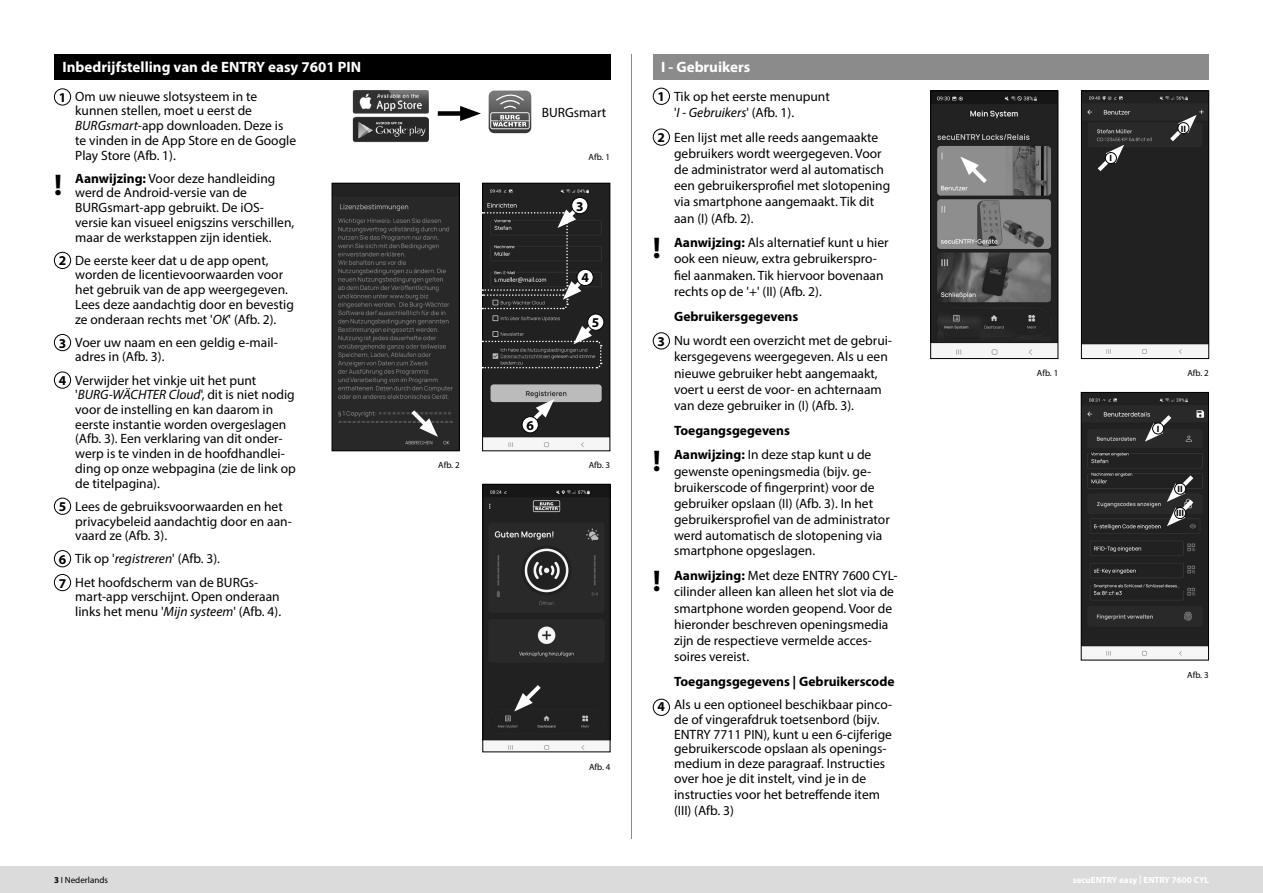
<style>
.page{position:relative;width:1263px;height:893px;background:#fff}
.page>*{position:absolute;margin:0;border:0;box-sizing:border-box;transform-origin:0 0}
.t1{font:700 30px "Myriad Pro";color:#000}
.t2{font:700 15px "Myriad Pro";color:#fff}
.t3{font:13.5px/14.7px "Myriad Pro";color:#000}
.t4{font:700 13.5px/23.9px "Myriad Pro";color:#000}
.t5{font:700 9.15px "Myriad Pro";color:#000}
.t6{font:9px "Myriad Pro";color:#000}
.t7{font:700 9px "Myriad Pro";color:#fff}
.s1{font-style:italic}
.s2{font-weight:700}
.s3{font-weight:400}
</style>
<div class="page">
<div style="left:0;top:866px;width:1263px;height:27px;background:#dbdbdb"></div>
<hr style="left:631px;top:54px;width:1px;height:785px;background:#8b8b8b">
<img style="left:932px;top:93px;width:124px;height:264px">
<div style="left:930px;top:91px;width:128px;height:268px;border:1px solid #000"></div>
<div style="left:54px;top:54px;width:556px;height:26px;background:#000"></div>
<img style="left:353px;top:117px;width:76px;height:25px">
<img style="left:353px;top:91px;width:76px;height:22px">
<div style="left:438px;top:111px;width:30px;height:5px;background:#000"></div>
<svg style="left:460px;top:106px;width:21px;height:15px"></svg>
<img style="left:334px;top:185px;width:124px;height:264px">
<div style="left:332px;top:183px;width:128px;height:268px;border:1px solid #000"></div>
<img style="left:484px;top:185px;width:124px;height:263px">
<div style="left:482px;top:183px;width:128px;height:268px;border:1px solid #000"></div>
<img style="left:484px;top:486px;width:124px;height:264px">
<div style="left:482px;top:484px;width:128px;height:268px;border:1px solid #000"></div>
<svg style="left:407px;top:406px;width:31px;height:31px"></svg>
<svg style="left:514px;top:681px;width:31px;height:30px"></svg>
<svg style="left:524px;top:399px;width:30px;height:31px"></svg>
<div style="left:54px;top:88px;width:17px;height:17px;border:1px solid #000;border-radius:50%"></div>
<div style="left:54px;top:252px;width:17px;height:17px;border:1px solid #000;border-radius:50%"></div>
<div style="left:54px;top:334px;width:17px;height:17px;border:1px solid #000;border-radius:50%"></div>
<div style="left:54px;top:372px;width:17px;height:17px;border:1px solid #000;border-radius:50%"></div>
<div style="left:54px;top:498px;width:17px;height:17px;border:1px solid #000;border-radius:50%"></div>
<div style="left:54px;top:550px;width:17px;height:17px;border:1px solid #000;border-radius:50%"></div>
<div style="left:54px;top:574px;width:17px;height:17px;border:1px solid #000;border-radius:50%"></div>
<svg style="left:489px;top:91px;width:42px;height:42px;background:#7b7b7b"></svg>
<div style="left:522px;top:417px;width:16px;height:16px;background:#fff;border-radius:50%"></div>
<div style="left:522px;top:416px;width:17px;height:17px;border:1px solid #000;border-radius:50%"></div>
<svg style="left:482px;top:197px;width:122px;height:172px;background:#343434"></svg>
<svg style="left:960px;top:157px;width:31px;height:30px"></svg>
<div style="left:653px;top:88px;width:17px;height:17px;border:1px solid #000;border-radius:50%"></div>
<div style="left:653px;top:129px;width:17px;height:17px;border:1px solid #000;border-radius:50%"></div>
<div style="left:653px;top:332px;width:17px;height:17px;border:1px solid #000;border-radius:50%"></div>
<div style="left:653px;top:699px;width:17px;height:17px;border:1px solid #000;border-radius:50%"></div>
<div style="left:1083px;top:93px;width:124px;height:262px;background:#212121"></div>
<div style="left:1081px;top:91px;width:128px;height:268px;border:1px solid #000"></div>
<img style="left:1083px;top:394px;width:124px;height:262px">
<div style="left:1081px;top:392px;width:128px;height:268px;border:1px solid #000"></div>
<svg style="left:1167px;top:471px;width:30px;height:55px"></svg>
<svg style="left:1145px;top:411px;width:30px;height:31px"></svg>
<svg style="left:1093px;top:145px;width:31px;height:30px"></svg>
<svg style="left:1166px;top:115px;width:31px;height:30px"></svg>
<div style="left:1174px;top:483px;width:12px;height:11px;background:#fff;border-radius:50%"></div>
<div style="left:1174px;top:483px;width:12px;height:11px;border:1px solid #000;border-radius:50%"></div>
<div style="left:1174px;top:507px;width:12px;height:12px;background:#fff;border-radius:50%"></div>
<div style="left:1174px;top:507px;width:12px;height:12px;border:1px solid #000;border-radius:50%"></div>
<div style="left:1152px;top:423px;width:12px;height:11px;background:#fff;border-radius:50%"></div>
<div style="left:1152px;top:423px;width:12px;height:11px;border:1px solid #000;border-radius:50%"></div>
<div style="left:1105px;top:153px;width:11px;height:11px;background:#fff;border-radius:50%"></div>
<div style="left:1105px;top:152px;width:12px;height:12px;border:1px solid #000;border-radius:50%"></div>
<div style="left:1178px;top:123px;width:11px;height:11px;background:#fff;border-radius:50%"></div>
<div style="left:1177px;top:122px;width:12px;height:12px;border:1px solid #000;border-radius:50%"></div>
<div style="left:653px;top:54px;width:555px;height:26px;background:#8b8b8b"></div>
<p class="t2" style="left:63px;top:58px;width:300px">Inbedrijfstelling van de ENTRY easy 7601 PIN</p>
<p class="t3" style="left:75px;top:89px;width:222px">Om uw nieuwe slotsysteem in te kunnen stellen, moet u eerst de<br><span class="s1">BURGsmart</span>-app downloaden. Deze is te vinden in de App Store en de Google<br>Play Store (Afb. 1).</p>
<p class="t3" style="left:75px;top:171px;width:221px"><span class="s2">Aanwijzing:</span> Voor deze handleiding werd de Android-versie van de BURGsmart-app gebruikt. De iOS&shy;versie kan visueel enigszins verschillen, maar de werkstappen zijn identiek.</p>
<p class="t3" style="left:75px;top:253px;width:220px">De eerste keer dat u de app opent, worden de licentievoorwaarden voor het gebruik van de app weergegeven.<br>Lees deze aandachtig door en bevestig ze onderaan rechts met '<span class="s1">OK</span>' (Afb. 2).</p>
<p class="t3" style="left:75px;top:335px;width:204px">Voer uw naam en een geldig e-mail&shy;adres in (Afb. 3).</p>
<p class="t3" style="left:75px;top:373px;width:222px">Verwijder het vinkje uit het punt '<span class="s1">BURG-WÄCHTER Cloud</span>', dit is niet nodig voor de instelling en kan daarom in eerste instantie worden overgeslagen (Afb. 3). Een verklaring van dit onder&shy;werp is te vinden in de hoofdhandlei&shy;ding op onze webpagina (zie de link op de titelpagina).</p>
<p class="t3" style="left:75px;top:499px;width:218px">Lees de gebruiksvoorwaarden en het privacybeleid aandachtig door en aan&shy;vaard ze (Afb. 3).</p>
<p class="t3" style="left:75px;top:547px;width:184px;line-height:23.2px">Tik op '<span class="s1">registreren</span>' (Afb. 3).<br>Het hoofdscherm van de BURGs-</p>
<p class="t3" style="left:75px;top:589px;width:207px">mart-app verschijnt. Open onderaan links het menu '<span class="s1">Mijn systeem</span>' (Afb. 4).</p>
<p class="t4" style="left:59px;top:85px;width:9px">1</p>
<h1 class="t1" style="left:54px;top:165px;width:10px">!</h1>
<p class="t4" style="left:59px;top:248px;width:9px">2</p>
<p class="t4" style="left:59px;top:331px;width:9px">3</p>
<p class="t4" style="left:59px;top:368px;width:9px">4</p>
<p class="t4" style="left:59px;top:494px;width:9px">5</p>
<p class="t4" style="left:59px;top:547px;width:9px">6<br>7</p>
<p class="t6" style="left:438px;top:460px;width:23px">Afb. 2</p>
<p class="t3" style="left:542px;top:105px;width:66px">BURGsmart</p>
<p class="t6" style="left:589px;top:152px;width:23px">Afb. 1</p>
<p class="t4" style="left:576px;top:194px;width:9px">3</p>
<p class="t4" style="left:581px;top:265px;width:9px">4</p>
<p class="t4" style="left:592px;top:310px;width:9px">5</p>
<p class="t4" style="left:526px;top:413px;width:9px">6</p>
<p class="t6" style="left:589px;top:460px;width:23px">Afb. 3</p>
<p class="t6" style="left:589px;top:761px;width:23px">Afb. 4</p>
<p class="t2" style="left:661px;top:58px;width:90px">I - Gebruikers</p>
<p class="t4" style="left:657px;top:84px;width:9px">1</p>
<p class="t4" style="left:657px;top:125px;width:9px">2</p>
<h1 class="t1" style="left:653px;top:228px;width:10px">!</h1>
<p class="t4" style="left:657px;top:329px;width:9px">3</p>
<h1 class="t1" style="left:653px;top:441px;width:10px">!</h1>
<h1 class="t1" style="left:653px;top:562px;width:10px">!</h1>
<p class="t4" style="left:657px;top:694px;width:9px">4</p>
<p class="t3" style="left:674px;top:88px;width:157px;line-height:16.2px">Tik op het eerste menupunt '<span class="s1">I - Gebruikers</span>' (Afb. 1).</p>
<p class="t3" style="left:674px;top:129px;width:218px;line-height:16.2px">Een lijst met alle reeds aangemaakte gebruikers wordt weergegeven. Voor de administrator werd al automatisch een gebruikersprofiel met slotopening via smartphone aangemaakt. Tik dit aan (I) (Afb. 2).</p>
<p class="t3" style="left:674px;top:234px;width:216px;line-height:16.2px"><span class="s2">Aanwijzing:</span> Als alternatief kunt u hier ook een nieuw, extra gebruikerspro&shy;fiel aanmaken. Tik hiervoor bovenaan rechts op de '+' (II) (Afb. 2).</p>
<p class="t4" style="left:674px;top:304px;width:126px">Gebruikersgegevens</p>
<p class="t3" style="left:674px;top:332px;width:219px;line-height:16.2px">Nu wordt een overzicht met de gebrui&shy;kersgegevens weergegeven. Als u een nieuwe gebruiker hebt aangemaakt, voert u eerst de voor- en achternaam van deze gebruiker in (I) (Afb. 3).</p>
<p class="t4" style="left:674px;top:417px;width:199px;line-height:24.8px">Toegangsgegevens<br>Aanwijzing: <span class="s3">In deze stap kunt u de</span></p>
<p class="t3" style="left:674px;top:463px;width:217px;line-height:15.9px">gewenste openingsmedia (bijv. ge&shy;bruikerscode of fingerprint) voor de gebruiker opslaan (II) (Afb. 3). In het gebruikersprofiel van de administrator werd automatisch de slotopening via smartphone opgeslagen.</p>
<p class="t3" style="left:674px;top:567px;width:225px;line-height:16.2px"><span class="s2">Aanwijzing:</span> Met deze ENTRY 7600 CYL&shy;cilinder alleen kan alleen het slot via de smartphone worden geopend. Voor de hieronder beschreven openingsmedia zijn de respectieve vermelde acces&shy;soires vereist.</p>
<p class="t4" style="left:674px;top:669px;width:222px">Toegangsgegevens | Gebruikerscode</p>
<p class="t3" style="left:674px;top:697px;width:220px">Als u een optioneel beschikbaar pinco&shy;de of vingerafdruk toetsenbord (bijv.<br>ENTRY 7711 PIN), kunt u een 6-cijferige gebruikerscode opslaan als openings&shy;medium in deze paragraaf. Instructies over hoe je dit instelt, vind je in de</p>
<p class="t3" style="left:674px;top:786px;width:207px;line-height:16.2px">instructies voor het betreffende item (III) (Afb. 3)</p>
<p class="t5" style="left:1109px;top:152px;width:4px">I</p>
<p class="t5" style="left:1181px;top:122px;width:7px">II</p>
<p class="t6" style="left:1037px;top:368px;width:23px">Afb. 1</p>
<p class="t5" style="left:1157px;top:423px;width:4px">I</p>
<p class="t6" style="left:1187px;top:368px;width:23px">Afb. 2</p>
<p class="t5" style="left:1177px;top:483px;width:7px">II</p>
<p class="t5" style="left:1176px;top:507px;width:9px">III</p>
<p class="t6" style="left:1187px;top:669px;width:23px">Afb. 3</p>
<p class="t6" style="left:54px;top:874px;width:55px"><span class="s2">3</span> I Nederlands</p>
<p class="t7" style="left:1073px;top:874px;width:138px">secuENTRY easy | ENTRY 7600 CYL</p>
</div>
